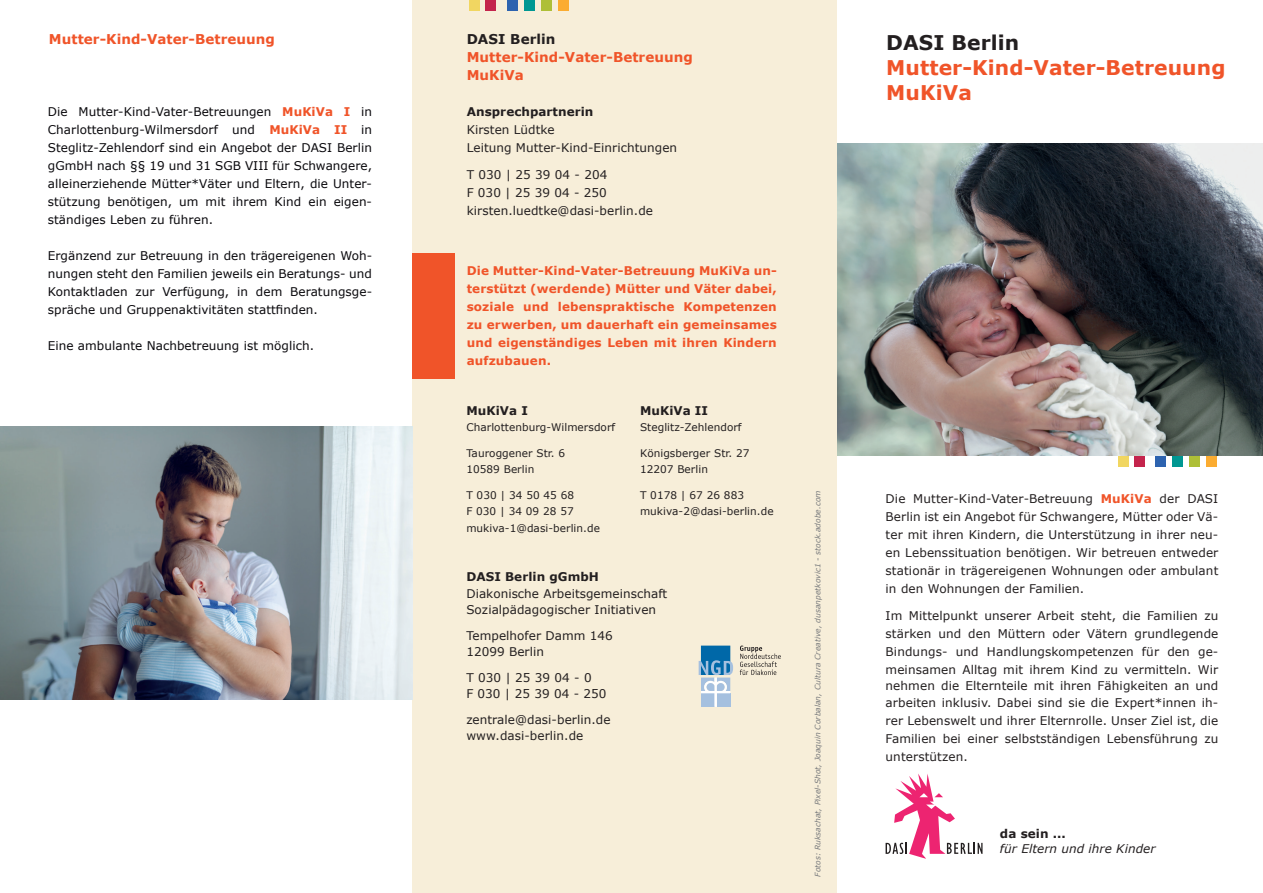
<style>
.page{position:relative;width:1263px;height:893px;background:#fff}
.page>*{position:absolute;margin:0;border:0;box-sizing:border-box;transform-origin:0 0}
.t1{font:700 20.25px/25.5px "Verdana";letter-spacing:.005em;color:#f05429}
.t2{font:700 20.25px "Verdana";letter-spacing:.005em;color:#231f20}
.t3{font:700 13.5px/18px "Verdana";letter-spacing:.005em;color:#f05429}
.t4{font:700 13.5px "Verdana";letter-spacing:.005em;color:#231f20}
.t5{font:12px/18px "Verdana";letter-spacing:.005em;color:#231f20}
.t6{font:12px/18px "Verdana";letter-spacing:.005em;color:#09080c;text-align:justify}
.t7{font:700 12px/18px "Verdana";letter-spacing:.01em;color:#f05429;text-align:justify}
.t8{font:700 12px "Verdana";letter-spacing:.005em;color:#231f20}
.t9{font:italic 12px "Verdana";letter-spacing:.005em;color:#231f20}
.t10{font:10.5px/16.5px "Verdana";letter-spacing:.005em;color:#231f20}
.t11{font:italic 7.5px "Verdana";letter-spacing:.005em;color:#76787b}
.s1{font-weight:700;color:#f05429}
</style>
<div class="page">
<div style="left:412px;top:0;width:425px;height:893px;background:#f7eed9"></div>
<svg style="left:885px;top:774px;width:97px;height:84px"></svg>
<div style="left:412px;top:253px;width:43px;height:125px;background:#f05429"></div>
<div style="left:541px;top:0;width:10px;height:11px;background:#aebf37"></div>
<div style="left:524px;top:0;width:10px;height:11px;background:#009792"></div>
<div style="left:469px;top:0;width:11px;height:11px;background:#f1d661"></div>
<div style="left:507px;top:0;width:10px;height:11px;background:#2d63af"></div>
<div style="left:485px;top:0;width:11px;height:11px;background:#c4244c"></div>
<div style="left:558px;top:0;width:11px;height:11px;background:#fbac31"></div>
<svg style="left:1189px;top:456px;width:11px;height:10px"></svg>
<div style="left:1172px;top:456px;width:11px;height:10px;background:#009792"></div>
<div style="left:1118px;top:456px;width:11px;height:10px;background:#f1d661"></div>
<svg style="left:1155px;top:456px;width:11px;height:10px"></svg>
<svg style="left:1134px;top:456px;width:11px;height:10px"></svg>
<svg style="left:1206px;top:456px;width:11px;height:10px"></svg>
<img style="left:837px;top:144px;width:426px;height:312px">
<img style="left:0;top:426px;width:412px;height:273px">
<svg style="left:699px;top:646px;width:34px;height:61px;background:#85b1cf"></svg>
<svg style="left:740px;top:646px;width:41px;height:29px"></svg>
<p class="t3" style="left:49px;top:30px;width:228px">Mutter-Kind-Vater-Betreuung</p>
<p class="t6" style="left:48px;top:103px;width:326px">Die Mutter-Kind-Vater-Betreuungen <span class="s1">MuKiVa I</span> in Charlottenburg-Wilmersdorf und <span class="s1">MuKiVa II</span> in Steglitz-Zehlendorf sind ein Angebot der DASI Berlin gGmbH nach §§ 19 und 31 SGB VIII für Schwangere, alleinerziehende Mütter*Väter und Eltern, die Unter&shy;stützung benötigen, um mit ihrem Kind ein eigen&shy;ständiges Leben zu führen.</p>
<p class="t6" style="left:48px;top:247px;width:326px">Ergänzend zur Betreuung in den trägereigenen Woh&shy;nungen steht den Familien jeweils ein Beratungs- und Kontaktladen zur Verfügung, in dem Beratungsge&shy;spräche und Gruppenaktivitäten stattfinden.</p>
<p class="t6" style="left:48px;top:337px;width:268px">Eine ambulante Nachbetreuung ist möglich.</p>
<p class="t4" style="left:467px;top:30px;width:90px">DASI Berlin</p>
<p class="t3" style="left:467px;top:48px;width:228px">Mutter-Kind-Vater-Betreuung<br>MuKiVa</p>
<p class="t8" style="left:467px;top:103px;width:128px">Ansprechpartnerin</p>
<p class="t5" style="left:467px;top:121px;width:212px">Kirsten Lüdtke<br>Leitung Mutter-Kind-Einrichtungen</p>
<p class="t5" style="left:467px;top:166px;width:188px">T 030 | 25 39 04 - 204<br>F 030 | 25 39 04 - 250 kirsten.luedtke@dasi-berlin.de</p>
<p class="t7" style="left:467px;top:261px;width:312px">Die Mutter-Kind-Vater-Betreuung MuKiVa un&shy;terstützt (werdende) Mütter und Väter dabei, soziale und lebenspraktische Kompetenzen zu erwerben, um dauerhaft ein gemeinsames und eigenständiges Leben mit ihren Kindern aufzubauen.</p>
<p class="t8" style="left:466px;top:402px;width:63px">MuKiVa I</p>
<p class="t10" style="left:466px;top:419px;width:150px">Charlottenburg-Wilmersdorf</p>
<p class="t10" style="left:466px;top:444px;width:100px">Tauroggener Str. 6<br>10589 Berlin</p>
<p class="t10" style="left:466px;top:486px;width:135px">T 030 | 34 50 45 68<br>F 030 | 34 09 28 57 mukiva-1@dasi-berlin.de</p>
<p class="t8" style="left:466px;top:568px;width:134px">DASI Berlin gGmbH</p>
<p class="t5" style="left:466px;top:585px;width:203px;line-height:16.5px">Diakonische Arbeitsgemeinschaft<br>Sozialpädagogischer Initiativen</p>
<p class="t5" style="left:466px;top:627px;width:148px;line-height:16.5px">Tempelhofer Damm 146<br>12099 Berlin</p>
<p class="t5" style="left:466px;top:669px;width:142px;line-height:16.5px">T 030 | 25 39 04 - 0<br>F 030 | 25 39 04 - 250</p>
<p class="t5" style="left:466px;top:711px;width:146px;line-height:16.5px">zentrale@dasi-berlin.de www.dasi-berlin.de</p>
<p class="t8" style="left:640px;top:402px;width:70px">MuKiVa II</p>
<p class="t10" style="left:640px;top:419px;width:103px">Steglitz-Zehlendorf</p>
<p class="t10" style="left:640px;top:444px;width:111px">Königsberger Str. 27<br>12207 Berlin</p>
<p class="t10" style="left:640px;top:486px;width:135px">T 0178 | 67 26 883 mukiva-2@dasi-berlin.de</p>
<p class="t11" style="left:813px;top:877px;width:388px;rotate:-90deg">Fotos: Ruksachat, Pixel-Shot, Joaquin Corbalan, Cultura Creative, dusanpetkovic1 - stock.adobe.com</p>
<h1 class="t2" style="left:886px;top:28px;width:135px">DASI Berlin</h1>
<h1 class="t1" style="left:886px;top:54px;width:341px">Mutter-Kind-Vater-Betreuung<br>MuKiVa</h1>
<p class="t5" style="left:885px;top:490px;width:334px;text-align:justify">Die Mutter-Kind-Vater-Betreuung <span class="s1">MuKiVa</span> der DASI Berlin ist ein Angebot für Schwangere, Mütter oder Vä&shy;ter mit ihren Kindern, die Unterstützung in ihrer neu&shy;en Lebenssituation benötigen. Wir betreuen entweder stationär in trägereigenen Wohnungen oder ambulant in den Wohnungen der Familien.</p>
<p class="t5" style="left:885px;top:606px;width:334px;text-align:justify">Im Mittelpunkt unserer Arbeit steht, die Familien zu stärken und den Müttern oder Vätern grundlegende Bindungs- und Handlungskompetenzen für den ge&shy;meinsamen Alltag mit ihrem Kind zu vermitteln. Wir</p>
<p class="t5" style="left:885px;top:678px;width:334px;line-height:16.5px">nehmen die Elternteile mit ihren Fähigkeiten an und arbeiten inklusiv. Dabei sind sie die Expert*innen ih-</p>
<p class="t5" style="left:885px;top:711px;width:334px;text-align:justify">rer Lebenswelt und ihrer Elternrolle. Unser Ziel ist, die Familien bei einer selbstständigen Lebensführung zu unterstützen.</p>
<p class="t8" style="left:1000px;top:825px;width:67px">da sein ...</p>
<p class="t9" style="left:1000px;top:841px;width:157px">für Eltern und ihre Kinder</p>
</div>
